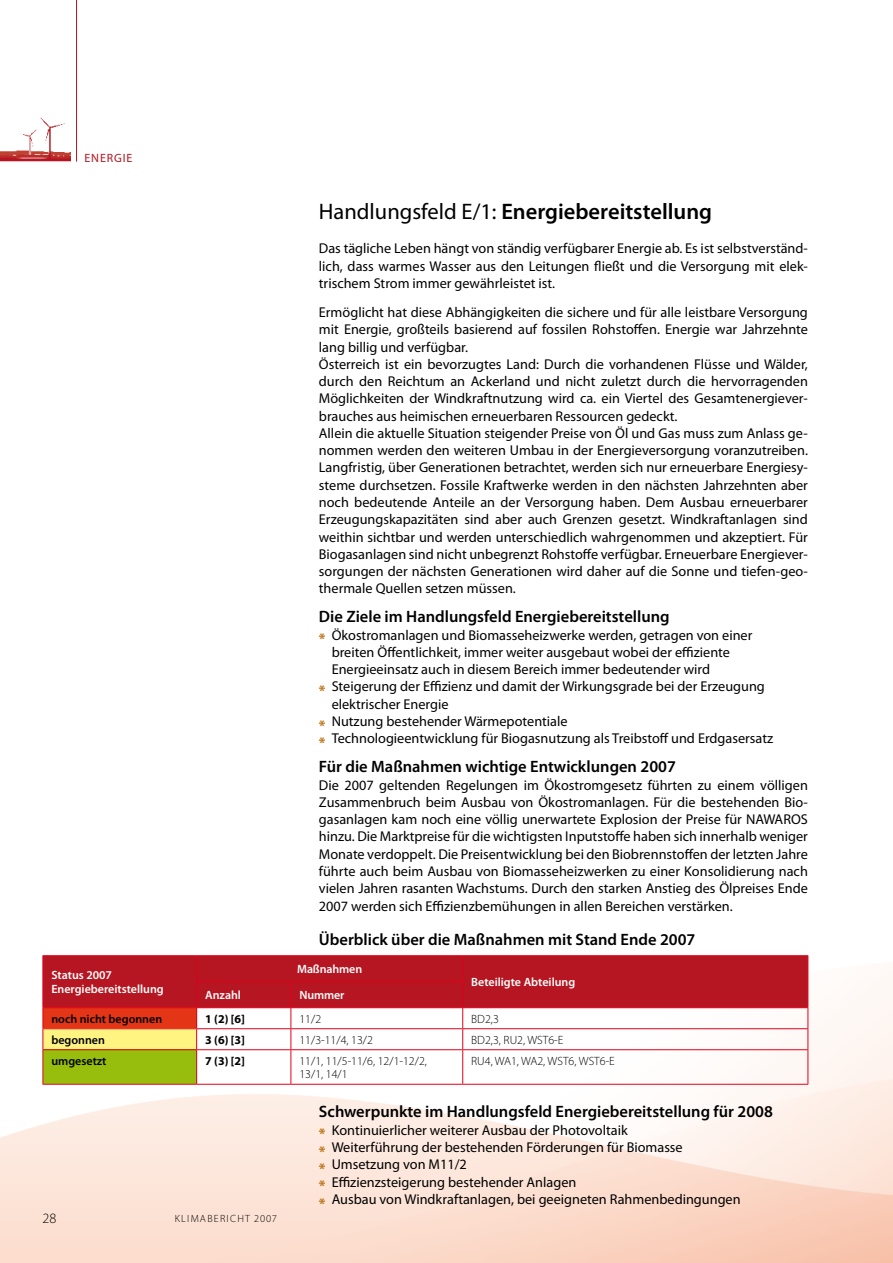
<style>
.page{position:relative;width:893px;height:1263px;background:#fff}
.page>*{position:absolute;margin:0;border:0;box-sizing:border-box;transform-origin:0 0}
.t1{font:600 22.5px "Myriad Pro";color:#000}
.t2{font:600 16.5px "Myriad Pro";color:#000}
.t3{font:14.25px/17.2px "Myriad Pro";color:#000;text-align:justify}
.t4{font:300 14.25px "Myriad Pro";color:#000}
.t5{font:300 12px/13.5px "Myriad Pro";color:#000}
.t6{font:600 12px/13.5px "Myriad Pro";color:#fff}
.t7{font:600 12px "Myriad Pro";color:#000}
.t8{font:700 12px "Myriad Pro";color:#000}
.t9{font:12px "Myriad Pro";color:#b51621}
.t10{font:300 10.5px "Myriad Pro";letter-spacing:.12em;color:#000}
.s1{font-weight:400}
.s2{font-weight:900;color:#bc7419}
</style>
<div class="page">
<img style="left:0;top:955px;width:893px;height:308px">
<hr style="left:76px;top:0;width:1px;height:162px;background:#b51621">
<img style="left:0;top:117px;width:71px;height:45px">
<div style="left:43px;top:1050px;width:154px;height:34px;background:#97be0d"></div>
<hr style="left:43px;top:955px;width:154px;height:1px;background:#e2001a">
<hr style="left:197px;top:955px;width:94px;height:1px;background:#e2001a">
<hr style="left:291px;top:955px;width:172px;height:1px;background:#e2001a">
<hr style="left:463px;top:955px;width:345px;height:1px;background:#e2001a">
<svg style="left:43px;top:956px;width:765px;height:93px"></svg>
<hr style="left:43px;top:1049px;width:154px;height:1px;background:#e2001a">
<hr style="left:43px;top:1050px;width:1px;height:34px;background:#e2001a">
<hr style="left:197px;top:1049px;width:94px;height:1px;background:#e2001a">
<hr style="left:196px;top:1050px;width:1px;height:34px;background:#e2001a">
<hr style="left:291px;top:1049px;width:172px;height:1px;background:#e2001a">
<hr style="left:291px;top:1050px;width:1px;height:34px;background:#e2001a">
<hr style="left:463px;top:1049px;width:345px;height:1px;background:#e2001a">
<hr style="left:462px;top:1050px;width:1px;height:34px;background:#e2001a">
<hr style="left:807px;top:1050px;width:1px;height:34px;background:#e2001a">
<hr style="left:43px;top:1084px;width:154px;height:1px;background:#e2001a">
<hr style="left:197px;top:1084px;width:94px;height:1px;background:#e2001a">
<hr style="left:291px;top:1084px;width:172px;height:1px;background:#e2001a">
<hr style="left:463px;top:1084px;width:345px;height:1px;background:#e2001a">
<p class="t9" style="left:85px;top:150px;width:8px">energie</p>
<p class="t6" style="left:51px;top:968px;width:114px">Status 2007<br>Energiebereitstellung</p>
<h1 class="t1" style="left:319px;top:197px;width:395px"><span class="s1">Handlungsfeld E/1:</span> Energiebereitstellung</h1>
<p class="t3" style="left:319px;top:240px;width:490px">Das tägliche Leben hängt von ständig verfügbarer Energie ab. Es ist selbstverständ&shy;lich, dass warmes Wasser aus den Leitungen fließt und die Versorgung mit elek&shy;trischem Strom immer gewährleistet ist.</p>
<p class="t3" style="left:319px;top:303px;width:491px;text-align:left">Ermöglicht hat diese Abhängigkeiten die sichere und für alle leistbare Versorgung mit Energie, großteils basierend auf fossilen Rohstoffen. Energie war Jahrzehnte lang billig und verfügbar.<br>Österreich ist ein bevorzugtes Land: Durch die vorhandenen Flüsse und Wälder, durch den Reichtum an Ackerland und nicht zuletzt durch die hervorragenden Möglichkeiten der Windkraftnutzung wird ca. ein Viertel des Gesamtenergiever&shy;brauches aus heimischen erneuerbaren Ressourcen gedeckt.<br>Allein die aktuelle Situation steigender Preise von Öl und Gas muss zum Anlass ge&shy;nommen werden den weiteren Umbau in der Energieversorgung voranzutreiben.<br>Langfristig, über Generationen betrachtet, werden sich nur erneuerbare Energiesy&shy;steme durchsetzen. Fossile Kraftwerke werden in den nächsten Jahrzehnten aber noch bedeutende Anteile an der Versorgung haben. Dem Ausbau erneuerbarer Erzeugungskapazitäten sind aber auch Grenzen gesetzt. Windkraftanlagen sind weithin sichtbar und werden unterschiedlich wahrgenommen und akzeptiert. Für Biogasanlagen sind nicht unbegrenzt Rohstoffe verfügbar. Erneuerbare Energiever&shy;sorgungen der nächsten Generationen wird daher auf die Sonne und tiefen-geo&shy;thermale Quellen setzen müssen.</p>
<p class="t2" style="left:319px;top:606px;width:352px">Die Ziele im Handlungsfeld Energiebereitstellung</p>
<p class="t3" style="left:319px;top:626px;width:435px"><span class="s2">*</span> Ökostromanlagen und Biomasseheizwerke werden, getragen von einer</p>
<p class="t3" style="left:332px;top:643px;width:400px">breiten Öffentlichkeit, immer weiter ausgebaut wobei der effiziente</p>
<p class="t3" style="left:332px;top:660px;width:380px">Energieeinsatz auch in diesem Bereich immer bedeutender wird</p>
<p class="t3" style="left:319px;top:678px;width:447px"><span class="s2">*</span> Steigerung der Effizienz und damit der Wirkungsgrade bei der Erzeugung</p>
<p class="t3" style="left:332px;top:695px;width:118px">elektrischer Energie</p>
<p class="t3" style="left:319px;top:712px;width:250px"><span class="s2">*</span> Nutzung bestehender Wärmepotentiale</p>
<p class="t3" style="left:319px;top:730px;width:456px"><span class="s2">*</span> Technologieentwicklung für Biogasnutzung als Treibstoff und Erdgasersatz</p>
<p class="t2" style="left:319px;top:756px;width:358px">Für die Maßnahmen wichtige Entwicklungen 2007</p>
<p class="t3" style="left:319px;top:776px;width:490px">Die 2007 geltenden Regelungen im Ökostromgesetz führten zu einem völligen Zusammenbruch beim Ausbau von Ökostromanlagen. Für die bestehenden Bio&shy;gasanlagen kam noch eine völlig unerwartete Explosion der Preise für NAWAROS hinzu. Die Marktpreise für die wichtigsten Inputstoffe haben sich innerhalb weniger Monate verdoppelt. Die Preisentwicklung bei den Biobrennstoffen der letzten Jahre führte auch beim Ausbau von Biomasseheizwerken zu einer Konsolidierung nach vielen Jahren rasanten Wachstums. Durch den starken Anstieg des Ölpreises Ende 2007 werden sich Effizienzbemühungen in allen Bereichen verstärken.</p>
<p class="t2" style="left:319px;top:929px;width:378px">Überblick über die Maßnahmen mit Stand Ende 2007</p>
<p class="t6" style="left:297px;top:962px;width:67px">Maßnahmen</p>
<p class="t6" style="left:205px;top:988px;width:37px">Anzahl</p>
<p class="t6" style="left:299px;top:988px;width:47px">Nummer</p>
<p class="t6" style="left:471px;top:975px;width:106px">Beteiligte Abteilung</p>
<p class="t7" style="left:51px;top:1011px;width:112px">noch nicht begonnen</p>
<p class="t8" style="left:205px;top:1011px;width:41px">1 (2) [6]</p>
<p class="t5" style="left:299px;top:1012px;width:23px">11/2</p>
<p class="t5" style="left:471px;top:1012px;width:29px">BD2,3</p>
<p class="t7" style="left:51px;top:1032px;width:55px">begonnen</p>
<p class="t8" style="left:205px;top:1032px;width:41px">3 (6) [3]</p>
<p class="t5" style="left:299px;top:1033px;width:75px">11/3-11/4, 13/2</p>
<p class="t5" style="left:471px;top:1033px;width:92px">BD2,3, RU2, WST6-E</p>
<p class="t7" style="left:51px;top:1053px;width:57px">umgesetzt</p>
<p class="t8" style="left:205px;top:1053px;width:41px">7 (3) [2]</p>
<p class="t5" style="left:299px;top:1054px;width:129px">11/1, 11/5-11/6, 12/1-12/2,<br>13/1, 14/1</p>
<p class="t5" style="left:471px;top:1054px;width:144px">RU4, WA1, WA2, WST6, WST6-E</p>
<p class="t4" style="left:43px;top:1209px;width:15px">28</p>
<p class="t10" style="left:175px;top:1212px;width:103px">KLIMABERICHT 2007</p>
<p class="t2" style="left:319px;top:1101px;width:455px">Schwerpunkte im Handlungsfeld Energiebereitstellung für 2008</p>
<p class="t3" style="left:319px;top:1121px;width:423px;text-align:left"><span class="s2">*</span> Kontinuierlicher weiterer Ausbau der Photovoltaik<br><span class="s2">*</span> Weiterführung der bestehenden Förderungen für Biomasse<br><span class="s2">*</span> Umsetzung von M11/2<br><span class="s2">*</span> Effizienzsteigerung bestehender Anlagen<br><span class="s2">*</span> Ausbau von Windkraftanlagen, bei geeigneten Rahmenbedingungen</p>
</div>
